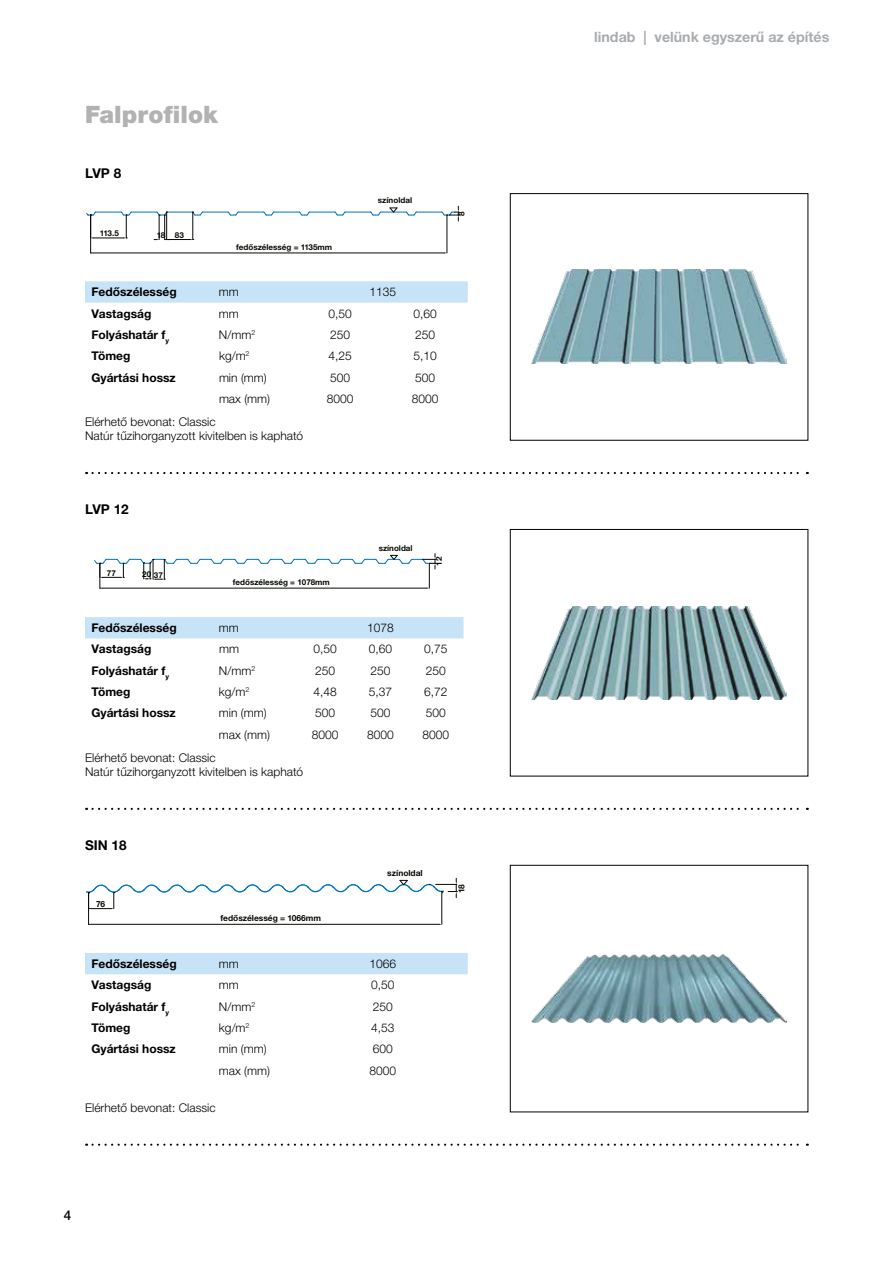
<style>
.page{position:relative;width:893px;height:1263px;background:#fff}
.page>*{position:absolute;margin:0;border:0;box-sizing:border-box;transform-origin:0 0}
.t1{font:900 24px "Helvetica Neue LTH";color:#b3b2b2}
.t2{font:700 14.25px "Helvetica Neue LT Pro";color:#a9acaf}
.t3{font:700 13.5px "Helvetica Neue LTH";color:#000}
.t4{font:500 13.5px "Helvetica Neue LTH";color:#000}
.t5{font:300 12px/14.4px "Helvetica Neue LTH";color:#000}
.t6{font:700 12px "Helvetica Neue LTH";color:#000}
.t7{font:700 8.4px "Helvetica Neue LTH";color:#050a02}
.t8{font:700 8.1px "Helvetica Neue LTH";color:#050a02}
</style>
<div class="page">
<img style="left:531px;top:270px;width:256px;height:94px">
<div style="left:510px;top:193px;width:298px;height:247px;border:1px solid #000"></div>
<img style="left:532px;top:606px;width:255px;height:93px">
<div style="left:510px;top:529px;width:298px;height:247px;border:1px solid #000"></div>
<img style="left:531px;top:954px;width:256px;height:69px">
<div style="left:510px;top:865px;width:298px;height:247px;border:1px solid #000"></div>
<svg style="left:85px;top:281px;width:383px;height:22px;background:#c8e3f7"></svg>
<div style="left:85px;top:617px;width:378px;height:21px;background:#c7e3f7"></div>
<div style="left:85px;top:953px;width:383px;height:21px;background:#c7e3f7"></div>
<hr style="left:447px;top:215px;width:1px;height:38px;background:#050a02">
<hr style="left:90px;top:215px;width:1px;height:38px;background:#050a02">
<hr style="left:93px;top:253px;width:351px;height:1px;background:#050a02">
<svg style="left:86px;top:206px;width:373px;height:34px"></svg>
<svg style="left:94px;top:553px;width:343px;height:36px"></svg>
<hr style="left:441px;top:893px;width:1px;height:31px;background:#050a02">
<hr style="left:88px;top:893px;width:1px;height:31px;background:#050a02">
<hr style="left:91px;top:924px;width:348px;height:1px;background:#050a02">
<svg style="left:86px;top:878px;width:371px;height:31px"></svg>
<svg style="left:86px;top:472px;width:722px;height:2px"></svg>
<svg style="left:86px;top:808px;width:722px;height:2px"></svg>
<svg style="left:86px;top:1143px;width:722px;height:3px"></svg>
<h1 class="t1" style="left:85px;top:101px;width:134px">Falprofilok</h1>
<p class="t3" style="left:85px;top:165px;width:38px">LVP 8</p>
<p class="t8" style="left:100px;top:228px;width:21px">113.5</p>
<p class="t8" style="left:157px;top:230px;width:29px">18 83</p>
<p class="t8" style="left:236px;top:242px;width:97px">fedőszélesség = 1135mm</p>
<p class="t8" style="left:378px;top:195px;width:36px">színoldal</p>
<p class="t6" style="left:91px;top:285px;width:87px">Fedőszélesség</p>
<p class="t5" style="left:219px;top:284px;width:21px">mm</p>
<p class="t5" style="left:369px;top:284px;width:28px">1135</p>
<p class="t6" style="left:91px;top:306px;width:61px">Vastagság</p>
<p class="t5" style="left:219px;top:306px;width:21px">mm</p>
<p class="t5" style="left:328px;top:306px;width:25px">0,50</p>
<p class="t5" style="left:414px;top:306px;width:25px">0,60</p>
<p class="t6" style="left:91px;top:327px;width:79px">Folyáshatár f<sub>y</sub></p>
<p class="t5" style="left:219px;top:327px;width:38px">N/mm<sup>2</sup></p>
<p class="t5" style="left:330px;top:327px;width:22px">250</p>
<p class="t5" style="left:415px;top:327px;width:22px">250</p>
<p class="t6" style="left:91px;top:348px;width:41px">Tömeg</p>
<p class="t5" style="left:219px;top:348px;width:32px">kg/m<sup>2</sup></p>
<p class="t5" style="left:328px;top:348px;width:25px">4,25</p>
<p class="t5" style="left:414px;top:348px;width:25px">5,10</p>
<p class="t6" style="left:91px;top:370px;width:86px">Gyártási hossz</p>
<p class="t5" style="left:219px;top:370px;width:49px">min (mm)</p>
<p class="t5" style="left:330px;top:370px;width:22px">500</p>
<p class="t5" style="left:415px;top:370px;width:22px">500</p>
<p class="t5" style="left:219px;top:391px;width:53px">max (mm)</p>
<p class="t5" style="left:327px;top:391px;width:28px">8000</p>
<p class="t5" style="left:412px;top:391px;width:28px">8000</p>
<p class="t5" style="left:85px;top:414px;width:220px">Elérhető bevonat: Classic<br>Natúr tűzihorganyzott kivitelben is kapható</p>
<p class="t8" style="left:457px;top:216px;width:6px;rotate:-90deg">8</p>
<p class="t3" style="left:85px;top:500px;width:45px">LVP 12</p>
<p class="t8" style="left:107px;top:568px;width:10px">77</p>
<p class="t8" style="left:142px;top:570px;width:22px">20 37</p>
<p class="t8" style="left:233px;top:577px;width:98px">fedőszélesség = 1078mm</p>
<p class="t8" style="left:379px;top:543px;width:35px">színoldal</p>
<p class="t8" style="left:434px;top:566px;width:10px;rotate:-90deg">12</p>
<p class="t6" style="left:91px;top:620px;width:87px">Fedőszélesség</p>
<p class="t5" style="left:219px;top:620px;width:21px">mm</p>
<p class="t5" style="left:367px;top:620px;width:28px">1078</p>
<p class="t6" style="left:91px;top:642px;width:61px">Vastagság</p>
<p class="t5" style="left:219px;top:642px;width:21px">mm</p>
<p class="t5" style="left:314px;top:642px;width:25px">0,50</p>
<p class="t5" style="left:369px;top:642px;width:25px">0,60</p>
<p class="t5" style="left:424px;top:642px;width:25px">0,75</p>
<p class="t6" style="left:91px;top:663px;width:79px">Folyáshatár f<sub>y</sub></p>
<p class="t5" style="left:219px;top:663px;width:38px">N/mm<sup>2</sup></p>
<p class="t5" style="left:315px;top:663px;width:22px">250</p>
<p class="t5" style="left:371px;top:663px;width:22px">250</p>
<p class="t5" style="left:426px;top:663px;width:22px">250</p>
<p class="t6" style="left:91px;top:684px;width:41px">Tömeg</p>
<p class="t5" style="left:219px;top:684px;width:32px">kg/m<sup>2</sup></p>
<p class="t5" style="left:314px;top:684px;width:25px">4,48</p>
<p class="t5" style="left:369px;top:684px;width:25px">5,37</p>
<p class="t5" style="left:424px;top:684px;width:25px">6,72</p>
<p class="t6" style="left:91px;top:706px;width:86px">Gyártási hossz</p>
<p class="t5" style="left:219px;top:706px;width:49px">min (mm)</p>
<p class="t5" style="left:315px;top:706px;width:22px">500</p>
<p class="t5" style="left:371px;top:706px;width:22px">500</p>
<p class="t5" style="left:426px;top:706px;width:22px">500</p>
<p class="t5" style="left:219px;top:727px;width:53px">max (mm)</p>
<p class="t5" style="left:312px;top:727px;width:28px">8000</p>
<p class="t5" style="left:367px;top:727px;width:28px">8000</p>
<p class="t5" style="left:422px;top:727px;width:28px">8000</p>
<p class="t5" style="left:85px;top:750px;width:220px">Elérhető bevonat: Classic<br>Natúr tűzihorganyzott kivitelben is kapható</p>
<p class="t3" style="left:85px;top:836px;width:43px">SIN 18</p>
<p class="t7" style="left:96px;top:899px;width:10px">76</p>
<p class="t7" style="left:221px;top:913px;width:102px">fedőszélesség = 1066mm</p>
<p class="t7" style="left:387px;top:867px;width:37px">színoldal</p>
<p class="t6" style="left:91px;top:956px;width:87px">Fedőszélesség</p>
<p class="t5" style="left:219px;top:956px;width:21px">mm</p>
<p class="t5" style="left:369px;top:956px;width:28px">1066</p>
<p class="t6" style="left:91px;top:977px;width:61px">Vastagság</p>
<p class="t5" style="left:219px;top:977px;width:21px">mm</p>
<p class="t5" style="left:371px;top:977px;width:25px">0,50</p>
<p class="t6" style="left:91px;top:999px;width:79px">Folyáshatár f<sub>y</sub></p>
<p class="t5" style="left:219px;top:999px;width:38px">N/mm<sup>2</sup></p>
<p class="t5" style="left:373px;top:999px;width:22px">250</p>
<p class="t6" style="left:91px;top:1020px;width:41px">Tömeg</p>
<p class="t5" style="left:219px;top:1020px;width:32px">kg/m<sup>2</sup></p>
<p class="t5" style="left:371px;top:1020px;width:25px">4,53</p>
<p class="t6" style="left:91px;top:1041px;width:86px">Gyártási hossz</p>
<p class="t5" style="left:219px;top:1041px;width:49px">min (mm)</p>
<p class="t5" style="left:373px;top:1041px;width:22px">600</p>
<p class="t5" style="left:219px;top:1063px;width:53px">max (mm)</p>
<p class="t5" style="left:369px;top:1063px;width:28px">8000</p>
<p class="t5" style="left:85px;top:1100px;width:132px">Elérhető bevonat: Classic</p>
<p class="t7" style="left:456px;top:893px;width:10px;rotate:-90deg">18</p>
<p class="t4" style="left:64px;top:1207px;width:9px">4</p>
<p class="t2" style="left:594px;top:28px;width:237px">lindab | velünk egyszerű az építés</p>
</div>
